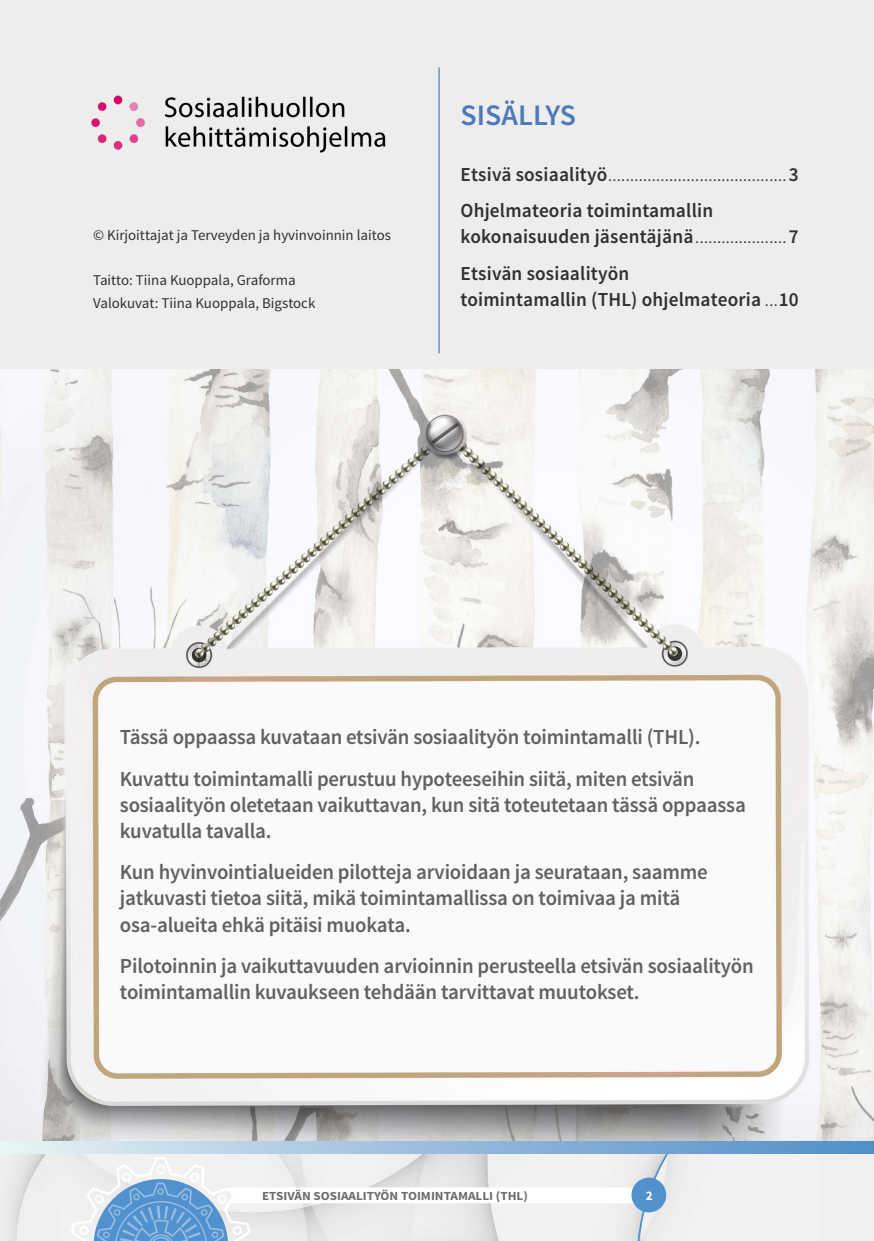
<style>
.page{position:relative;width:874px;height:1241px;background:#fff}
.page>*{position:absolute;margin:0;border:0;box-sizing:border-box;transform-origin:0 0}
.Sisällysotsikko{font:600 29.75px "Source Sans Pro";color:#4e7ab9}
.Tauluteksti{font:600 21.35px/26.2px "Source Sans Pro";letter-spacing:-.01em;color:#616164}
.TOC1_Sisällys{font:600 19.78px/26.2px "Source Sans Pro";letter-spacing:.01em;color:#312f30}
.Nimiöteksti{font:14.88px/22.8px "Source Sans Pro";color:#312f30}
.t1{font:700 13.12px "Source Sans Pro";color:#fff}
.TOC1_Sisällys-2{font:600 12.6px "Source Sans Pro";color:#312f30}
.t2{font:700 12.42px "Source Sans Pro";color:#6c6d70;scale:1.06 1}
.s1{font-size:19.78px}
.s2{font-size:12.6px}
</style>
<div class="page">
<div style="left:0;top:0;width:873px;height:1146px;background:#ededed"></div>
<div style="left:0;top:1153px;width:873px;height:87px;background:#efefef"></div>
<svg style="left:71px;top:1153px;width:601px;height:88px"></svg>
<div style="left:631px;top:1177px;width:35px;height:35px;background:#5191cd;border-radius:50%"></div>
<svg style="left:0;top:1140px;width:873px;height:13px;background:#9fbfdc"></svg>
<img style="left:0;top:369px;width:873px;height:771px">
<hr style="left:438px;top:67px;width:1px;height:286px;background:#2f62ad">
<img style="left:91px;top:95px;width:295px;height:58px">
<p class="Nimiöteksti" style="left:93px;top:223px;width:299px">© Kirjoittajat ja Terveyden ja hyvinvoinnin laitos</p>
<p class="Nimiöteksti" style="left:93px;top:269px;width:224px">Taitto: Tiina Kuoppala, Graforma<br>Valokuvat: Tiina Kuoppala, Bigstock</p>
<p class="Sisällysotsikko" style="left:460px;top:96px;width:117px">SISÄLLYS</p>
<p class="TOC1_Sisällys-2" style="left:460px;top:169px;width:339px"><span class="s1">Etsivä sosiaalityö</span>......................................... <span class="s1">3</span></p>
<p class="TOC1_Sisällys" style="left:460px;top:198px;width:339px">Ohjelmateoria toimintamallin kokonaisuuden jäsentäjänä<span class="s2">.....................</span> 7</p>
<p class="TOC1_Sisällys" style="left:460px;top:260px;width:339px">Etsivän sosiaalityön<br>toimintamallin (THL) ohjelmateoria <span class="s2">...</span>10</p>
<p class="Tauluteksti" style="left:120px;top:724px;width:581px">Tässä oppaassa kuvataan etsivän sosiaalityön toimintamalli (THL).</p>
<p class="Tauluteksti" style="left:120px;top:765px;width:627px">Kuvattu toimintamalli perustuu hypoteeseihin siitä, miten etsivän sosiaalityön oletetaan vaikuttavan, kun sitä toteutetaan tässä oppaassa kuvatulla tavalla.</p>
<p class="Tauluteksti" style="left:120px;top:859px;width:589px">Kun hyvinvointialueiden pilotteja arvioidaan ja seurataan, saamme jatkuvasti tietoa siitä, mikä toimintamallissa on toimivaa ja mitä osa-alueita ehkä pitäisi muokata.</p>
<p class="Tauluteksti" style="left:120px;top:953px;width:635px">Pilotoinnin ja vaikuttavuuden arvioinnin perusteella etsivän sosiaalityön toimintamallin kuvaukseen tehdään tarvittavat muutokset.</p>
<p class="t2" style="left:262px;top:1187px;width:252px">ETSIVÄN SOSIAALITYÖN TOIMINTAMALLI (THL)</p>
<p class="t1" style="left:645px;top:1186px;width:8px">2</p>
</div>
